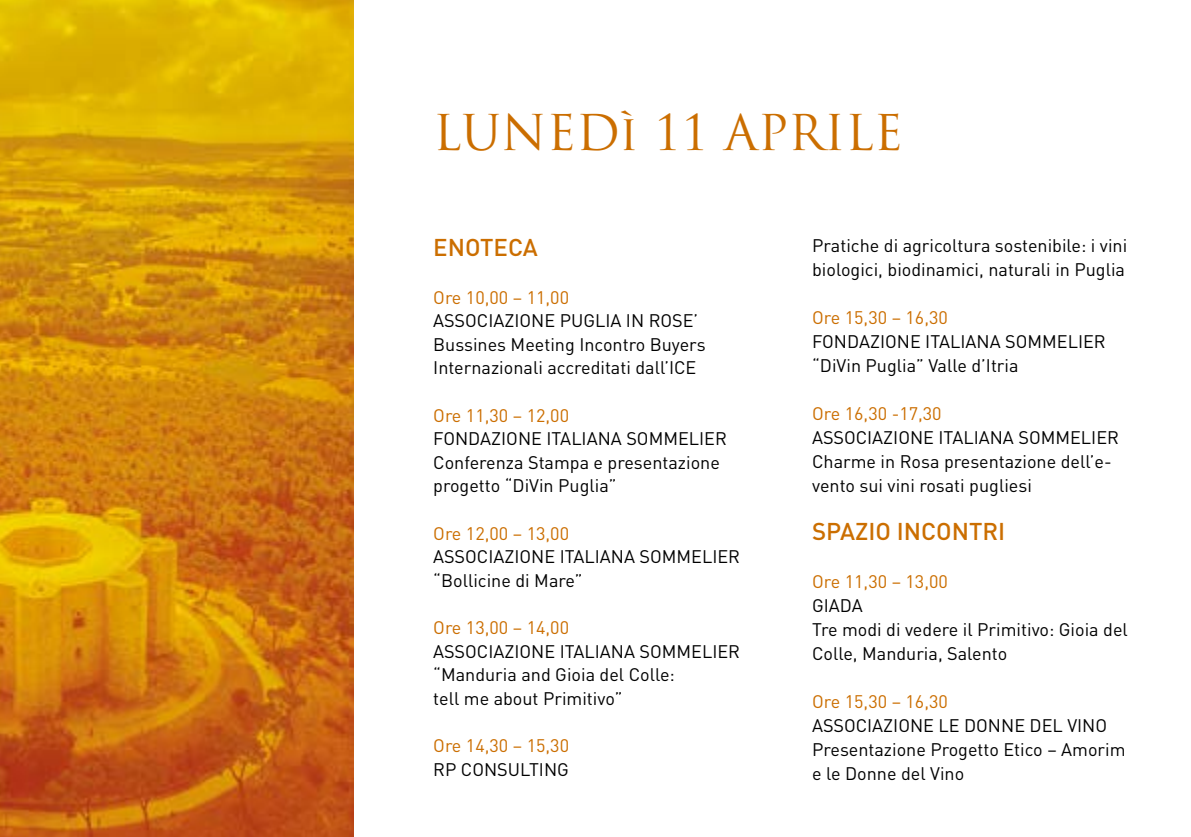
<style>
.page{position:relative;width:1191px;height:837px;background:#fff}
.page>*{position:absolute;margin:0;border:0;box-sizing:border-box;transform-origin:0 0}
.t1{font:48px "Trajan Pro";color:#cb6e00}
.t2{font:500 24px "DIN";color:#cb6e00}
.t3{font:18px/24px "DIN";color:#000}
.t4{font:18px "DIN";color:#cb6e00}
</style>
<div class="page">
<img style="left:0;top:0;width:354px;height:836px">
<h1 class="t1" style="left:433px;top:102px;width:471px">LUNEDì 11 APRILE</h1>
<h2 class="t2" style="left:433px;top:232px;width:106px">ENOTECA</h2>
<p class="t4" style="left:433px;top:286px;width:137px">Ore 10,00 – 11,00</p>
<p class="t3" style="left:433px;top:308px;width:274px">ASSOCIAZIONE PUGLIA IN ROSE’<br>Bussines Meeting Incontro Buyers<br>Internazionali accreditati dall’ICE</p>
<p class="t4" style="left:433px;top:404px;width:137px">Ore 11,30 – 12,00</p>
<p class="t3" style="left:433px;top:426px;width:295px">FONDAZIONE ITALIANA SOMMELIER<br>Conferenza Stampa e presentazione progetto “DiVin Puglia”</p>
<p class="t4" style="left:433px;top:521px;width:137px">Ore 12,00 – 13,00</p>
<p class="t3" style="left:433px;top:544px;width:308px">ASSOCIAZIONE ITALIANA SOMMELIER “Bollicine di Mare”</p>
<p class="t4" style="left:433px;top:616px;width:137px">Ore 13,00 – 14,00</p>
<p class="t3" style="left:433px;top:639px;width:308px">ASSOCIAZIONE ITALIANA SOMMELIER “Manduria and Gioia del Colle:<br>tell me about Primitivo”</p>
<p class="t4" style="left:433px;top:734px;width:137px">Ore 14,30 – 15,30</p>
<p class="t3" style="left:433px;top:757px;width:137px">RP CONSULTING</p>
<p class="t3" style="left:812px;top:233px;width:316px">Pratiche di agricoltura sostenibile: i vini biologici, biodinamici, naturali in Puglia</p>
<p class="t4" style="left:812px;top:306px;width:137px">Ore 15,30 – 16,30</p>
<p class="t3" style="left:812px;top:329px;width:295px">FONDAZIONE ITALIANA SOMMELIER “DiVin Puglia” Valle d’Itria</p>
<p class="t4" style="left:812px;top:402px;width:131px">Ore 16,30 -17,30</p>
<p class="t3" style="left:812px;top:425px;width:308px">ASSOCIAZIONE ITALIANA SOMMELIER<br>Charme in Rosa presentazione dell’e&shy;vento sui vini rosati pugliesi</p>
<h2 class="t2" style="left:812px;top:516px;width:195px">SPAZIO INCONTRI</h2>
<p class="t4" style="left:812px;top:570px;width:137px">Ore 11,30 – 13,00</p>
<p class="t3" style="left:812px;top:593px;width:317px">GIADA<br>Tre modi di vedere il Primitivo: Gioia del<br>Colle, Manduria, Salento</p>
<p class="t4" style="left:812px;top:690px;width:137px">Ore 15,30 – 16,30</p>
<p class="t3" style="left:812px;top:713px;width:315px">ASSOCIAZIONE LE DONNE DEL VINO<br>Presentazione Progetto Etico – Amorim e le Donne del Vino</p>
</div>
